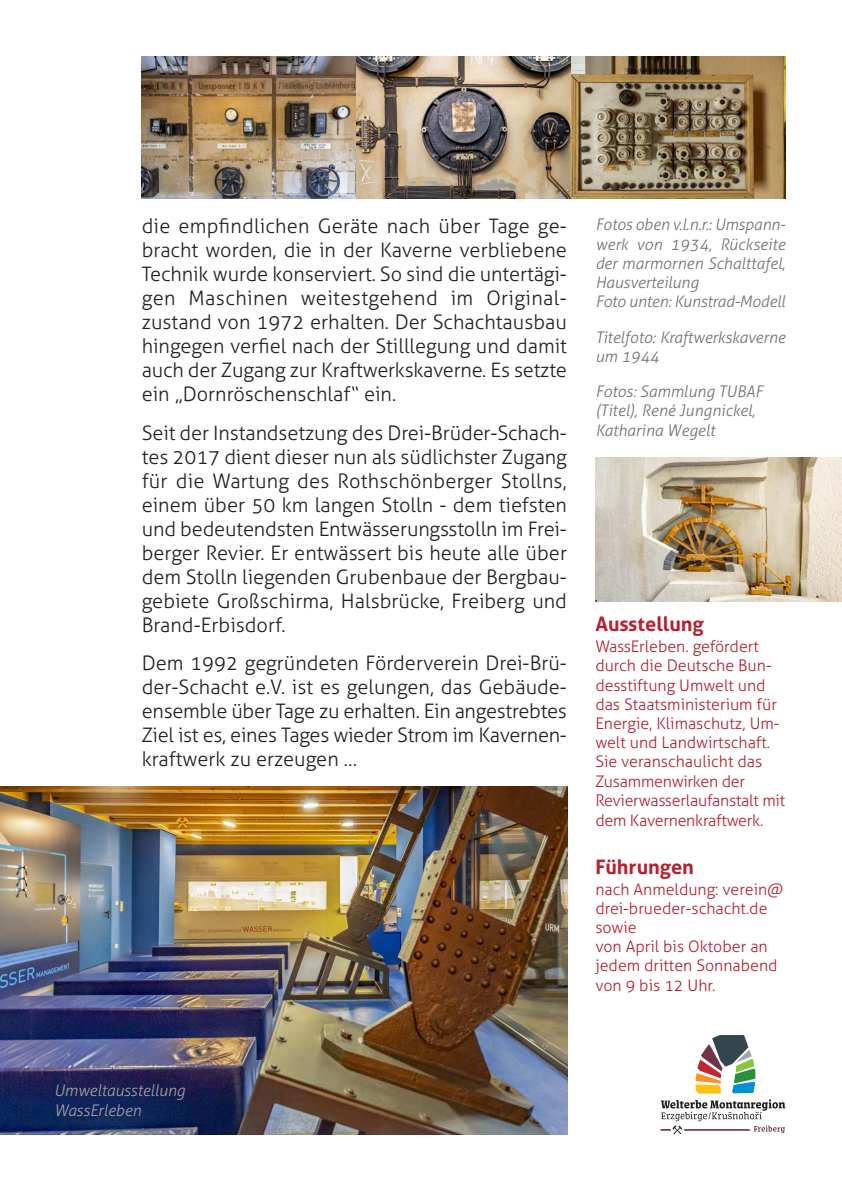
<style>
.page{position:relative;width:842px;height:1191px;background:#fff}
.page>*{position:absolute;margin:0;border:0;box-sizing:border-box;transform-origin:0 0}
.t1{font:300 20px/24px "Aller";color:#222021;text-align:justify}
.t2{font:700 20px "Aller";color:#b7202f}
.t3{font:300 16px/19.2px "Aller";color:#b7202f}
.t4{font:italic 300 16px/19.2px "Aller";color:#737373}
.t5{font:italic 300 16px "Aller";letter-spacing:-.005em;color:#a1a1a1}
</style>
<div class="page">
<svg style="left:695px;top:1035px;width:60px;height:58px"></svg>
<svg style="left:660px;top:1099px;width:125px;height:35px"></svg>
<img style="left:595px;top:457px;width:247px;height:145px">
<img style="left:142px;top:57px;width:643px;height:141px">
<img style="left:0;top:786px;width:567px;height:348px">
<p class="t1" style="left:142px;top:214px;width:427px">die empfindlichen Geräte nach über Tage ge&shy;bracht worden, die in der Kaverne verbliebene Technik wurde konserviert. So sind die untertägi&shy;gen Maschinen weitestgehend im Original&shy;zustand von 1972 erhalten. Der Schachtausbau hingegen verfiel nach der Stilllegung und damit auch der Zugang zur Kraftwerkskaverne. Es setzte ein „Dornröschenschlaf“ ein.</p>
<p class="t1" style="left:142px;top:421px;width:427px">Seit der Instandsetzung des Drei-Brüder-Schach&shy;tes 2017 dient dieser nun als südlichster Zugang für die Wartung des Rothschönberger Stollns, einem über 50 km langen Stolln - dem tiefsten und bedeutendsten Entwässerungsstolln im Frei&shy;berger Revier. Er entwässert bis heute alle über dem Stolln liegenden Grubenbaue der Bergbau&shy;gebiete Großschirma, Halsbrücke, Freiberg und Brand-Erbisdorf.</p>
<p class="t1" style="left:142px;top:651px;width:427px">Dem 1992 gegründeten Förderverein Drei-Brü&shy;der-Schacht e.V. ist es gelungen, das Gebäude - ensemble über Tage zu erhalten. Ein angestrebtes Ziel ist es, eines Tages wieder Strom im Kavernen - kraftwerk zu erzeugen …</p>
<p class="t4" style="left:595px;top:215px;width:192px;text-align:justify">Fotos oben v.l.n.r.: Umspann&shy;werk von 1934, Rückseite der marmornen Schalttafel, Hausverteilung</p>
<p class="t4" style="left:595px;top:292px;width:191px">Foto unten: Kunstrad-Modell</p>
<p class="t4" style="left:595px;top:327px;width:191px">Titelfoto: Kraftwerkskaverne um 1944</p>
<p class="t4" style="left:595px;top:382px;width:169px">Fotos: Sammlung TUBAF (Titel), René Jungnickel,<br>Katharina Wegelt</p>
<p class="t2" style="left:595px;top:612px;width:110px">Ausstellung</p>
<p class="t3" style="left:595px;top:637px;width:191px">WassErleben. gefördert durch die Deutsche Bun&shy;desstiftung Umwelt und das Staatsministerium für<br>Energie, Klimaschutz, Um&shy;welt und Landwirtschaft.<br>Sie veranschaulicht das<br>Zusammenwirken der<br>Revier wasserlaufanstalt mit</p>
<p class="t3" style="left:595px;top:811px;width:169px">dem Kavernenkraftwerk.</p>
<p class="t2" style="left:595px;top:855px;width:100px">Führungen</p>
<p class="t3" style="left:595px;top:879px;width:190px">nach Anmeldung: verein@ drei-brueder-schacht.de sowie<br>von April bis Oktober an jedem dritten Sonnabend von 9 bis 12 Uhr.</p>
<p class="t5" style="left:54px;top:1081px;width:133px">Umweltausstellung</p>
<p class="t5" style="left:54px;top:1100px;width:89px">WassErleben</p>
</div>
